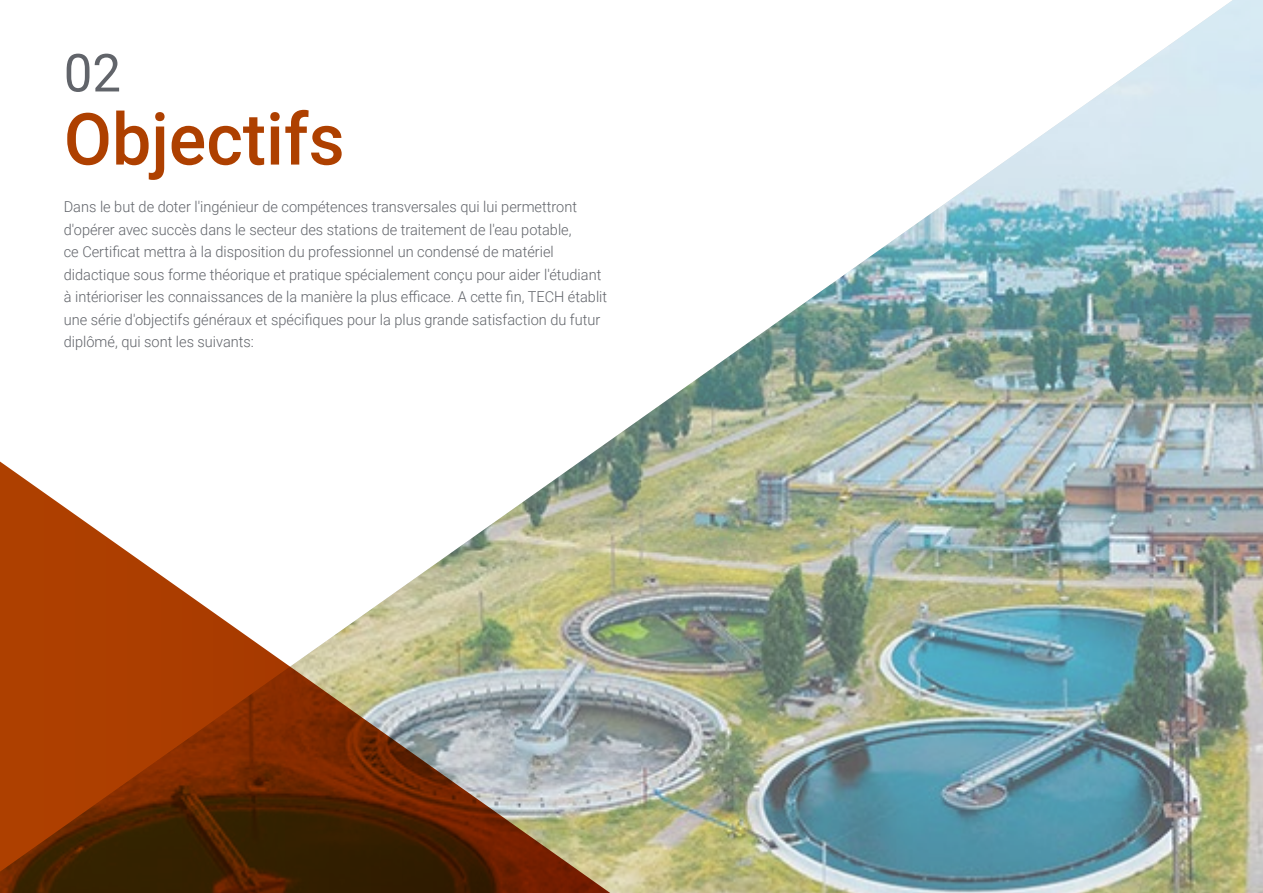
<style>
.page{position:relative;width:1263px;height:893px;background:#fff}
.page>*{position:absolute;margin:0;border:0;box-sizing:border-box;transform-origin:0 0}
.Portadilla{font:500 72px "Roboto";color:#ae4000}
.t1{font:52.5px "Roboto";color:#61646a}
.t2{font:300 15px/22.5px "Roboto";color:#61646a}
</style>
<div class="page">
<img style="left:602px;top:0;width:661px;height:893px">
<svg style="left:0;top:446px;width:640px;height:447px"></svg>
<p class="t1" style="left:64px;top:36px;width:59px">02</p>
<p class="Portadilla" style="left:64px;top:89px;width:282px">Objectifs</p>
<p class="t2" style="left:64px;top:195px;width:545px">Dans le but de doter l'ingénieur de compétences transversales qui lui permettront d'opérer avec succès dans le secteur des stations de traitement de l'eau potable,<br>ce Certificat mettra à la disposition du professionnel un condensé de matériel didactique sous forme théorique et pratique spécialement conçu pour aider l'étudiant à intérioriser les connaissances de la manière la plus efficace. A cette fin, TECH établit une série d'objectifs généraux et spécifiques pour la plus grande satisfaction du futur diplômé, qui sont les suivants:</p>
</div>
